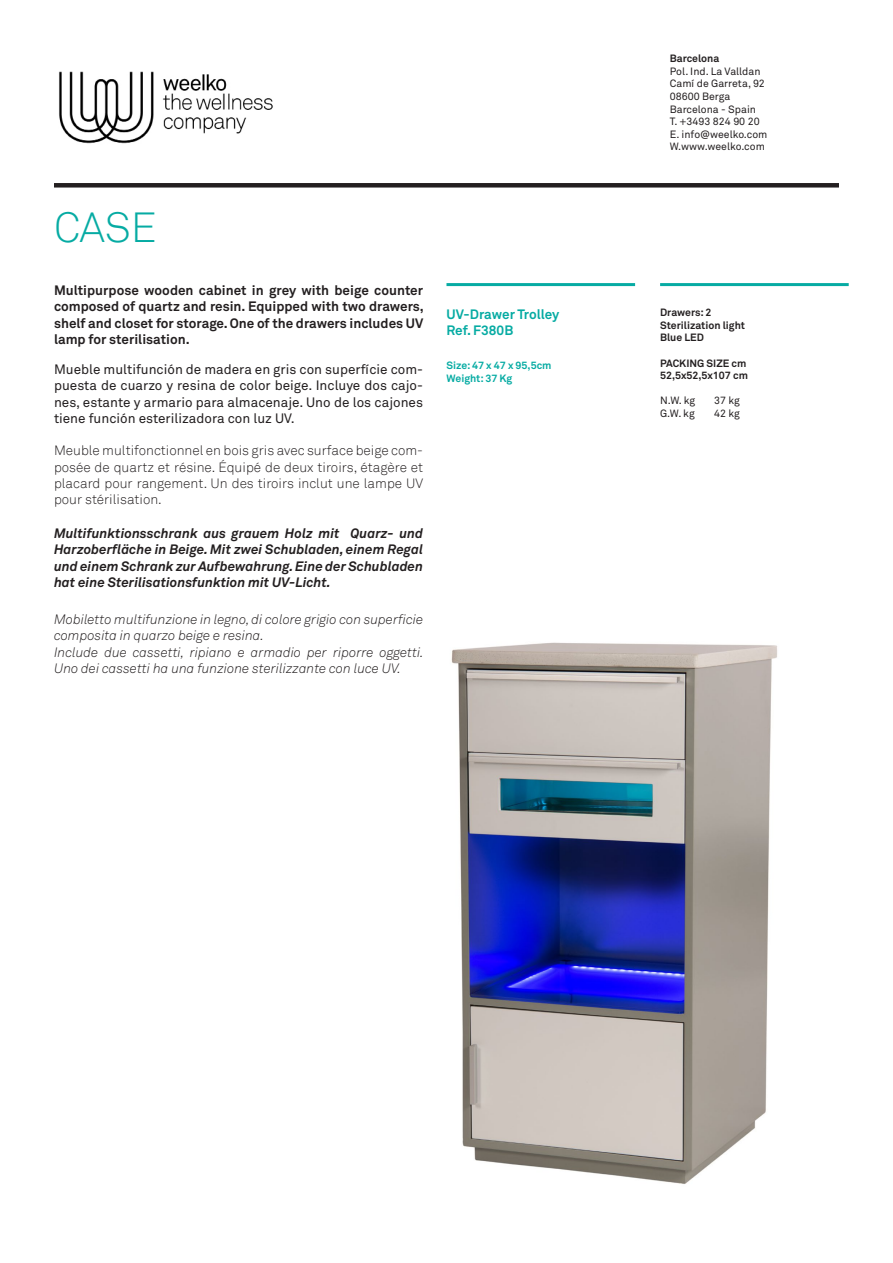
<style>
.page{position:relative;width:893px;height:1263px;background:#fff}
.page>*{position:absolute;margin:0;border:0;box-sizing:border-box;transform-origin:0 0}
.t1{font:300 42px "Akkurat";color:#06aba3}
.t2{font:italic 300 13.5px/16.2px "Akkurat";color:#231f20}
.t3{font:italic 700 13.5px/16.2px "Akkurat";color:#231f20;text-align:justify}
.t4{font:13.5px/16.2px "Akkurat Std";color:#231f20;text-align:justify}
.t5{font:300 13.5px/16.2px "Akkurat";color:#231f20;text-align:justify}
.t6{font:700 13.5px/16.2px "Akkurat Std";color:#231f20;text-align:justify}
.t7{font:700 13.5px/16.2px "Akkurat Std";letter-spacing:-.005em;color:#06aba3}
.t8{font:10.5px/12.6px "Akkurat Std";color:#231f20}
.t9{font:700 10.5px/12.6px "Akkurat Std";color:#231f20}
.t10{font:700 10.5px/12.6px "Akkurat Std";color:#06aba3}
</style>
<div class="page">
<div style="left:54px;top:183px;width:785px;height:5px;background:#231f20"></div>
<hr style="left:446px;top:283px;width:189px;height:3px;background:#06aba3">
<hr style="left:660px;top:283px;width:189px;height:3px;background:#06aba3">
<img style="left:59px;top:71px;width:214px;height:73px">
<img style="left:451px;top:642px;width:326px;height:542px">
<h1 class="t1" style="left:54px;top:202px;width:104px">CASE</h1>
<p class="t6" style="left:54px;top:282px;width:371px">Multipurpose wooden cabinet in grey with beige counter composed of quartz and resin. Equipped with two drawers, shelf and closet for storage. One of the drawers includes UV lamp for sterilisation.</p>
<p class="t4" style="left:54px;top:361px;width:371px">Mueble multifunción de madera en gris con superfície com&shy;puesta de cuarzo y resina de color beige. Incluye dos cajo&shy;nes, estante y armario para almacenaje. Uno de los cajones tiene función esterilizadora con luz UV.</p>
<p class="t5" style="left:54px;top:443px;width:371px">Meuble multifonctionnel en bois gris avec surface beige com&shy;posée de quartz et résine. Équipé de deux tiroirs, étagère et placard pour rangement. Un des tiroirs inclut une lampe UV pour stérilisation.</p>
<p class="t3" style="left:54px;top:525px;width:371px">Multifunktionsschrank aus grauem Holz mit Quarz- und Harzoberfläche in Beige. Mit zwei Schubladen, einem Regal und einem Schrank zur Aufbewahrung. Eine der Schubladen hat eine Sterilisationsfunktion mit UV-Licht.</p>
<p class="t2" style="left:54px;top:612px;width:371px">Mobiletto multifunzione in legno, di colore grigio con superficie composita in quarzo beige e resina.<br>Include due cassetti, ripiano e armadio per riporre oggetti.<br>Uno dei cassetti ha una funzione sterilizzante con luce UV.</p>
<p class="t7" style="left:446px;top:306px;width:114px">UV-Drawer Trolley<br>Ref. F380B</p>
<p class="t10" style="left:446px;top:359px;width:107px">Size: 47 x 47 x 95,5cm<br>Weight: 37 Kg</p>
<p class="t9" style="left:670px;top:52px;width:51px">Barcelona</p>
<p class="t8" style="left:670px;top:65px;width:99px">Pol. Ind. La Valldan<br>Camí de Garreta, 92<br>08600 Berga<br>Barcelona - Spain<br>T. +3493 824 90 20<br>E. info@weelko.com<br>W.www.weelko.com</p>
<p class="t9" style="left:660px;top:306px;width:86px">Drawers: 2<br>Sterilization light<br>Blue LED</p>
<p class="t9" style="left:660px;top:356px;width:89px">PACKING SIZE cm<br>52,5x52,5x107 cm</p>
<p class="t8" style="left:660px;top:394px;width:37px">N.W. kg</p>
<p class="t8" style="left:714px;top:394px;width:27px">37 kg</p>
<p class="t8" style="left:660px;top:407px;width:36px">G.W. kg</p>
<p class="t8" style="left:714px;top:407px;width:27px">42 kg</p>
</div>
